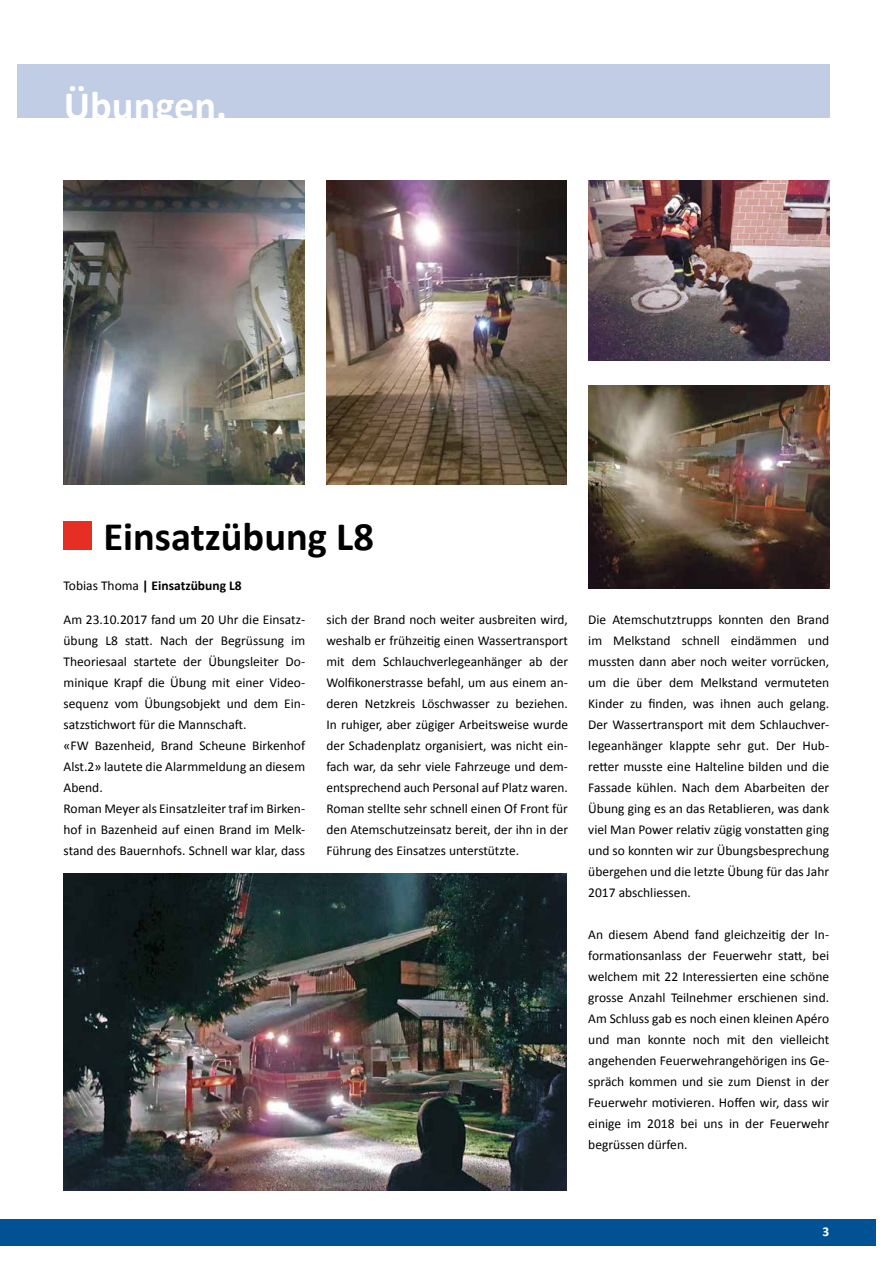
<style>
.page{position:relative;width:893px;height:1263px;background:#fff}
.page>*{position:absolute;margin:0;border:0;box-sizing:border-box;transform-origin:0 0}
.t1{font:700 40.5px "Calibri";color:#000}
.t2{font:700 40.5px "Calibri";color:#fff}
.t3{font:13.5px/21px "Calibri";color:#000;text-align:justify}
.t4{font:700 13.5px "Calibri";color:#000}
.t5{font:700 13.5px "Calibri";color:#fff}
.s1{font-weight:400}
</style>
<div class="page">
<div style="left:0;top:1219px;width:876px;height:27px;background:#005295"></div>
<div style="left:17px;top:64px;width:812px;height:53px;background:#c1cce5"></div>
<div style="left:63px;top:521px;width:29px;height:29px;background:#e62e25"></div>
<img style="left:64px;top:180px;width:241px;height:305px">
<img style="left:588px;top:180px;width:241px;height:181px">
<img style="left:326px;top:180px;width:241px;height:305px">
<img style="left:64px;top:873px;width:503px;height:318px">
<img style="left:588px;top:386px;width:241px;height:202px">
<h1 class="t2" style="left:64px;top:80px;width:165px">Übungen.</h1>
<h1 class="t1" style="left:104px;top:511px;width:272px">Einsatzübung L8</h1>
<p class="t4" style="left:64px;top:577px;width:180px"><span class="s1">Tobias Thoma</span> | Einsatzübung L8</p>
<p class="t3" style="left:64px;top:609px;width:243px;text-align:left">Am 23.10.2017 fand um 20 Uhr die Einsatz&shy;übung L8 statt. Nach der Begrüssung im Theoriesaal startete der Übungsleiter Do&shy;minique Krapf die Übung mit einer Video&shy;sequenz vom Übungsobjekt und dem Ein&shy;satzstichwort für die Mannschaft.<br>«FW Bazenheid, Brand Scheune Birkenhof Alst.2» lautete die Alarmmeldung an diesem Abend.<br>Roman Meyer als Einsatzleiter traf im Birken&shy;hof in Bazenheid auf einen Brand im Melk&shy;stand des Bauernhofs. Schnell war klar, dass</p>
<p class="t3" style="left:326px;top:609px;width:243px">sich der Brand noch weiter ausbreiten wird, weshalb er frühzeitig einen Wassertransport mit dem Schlauchverlegeanhänger ab der Wolfikonerstrasse befahl, um aus einem an&shy;deren Netzkreis Löschwasser zu beziehen.<br>In ruhiger, aber zügiger Arbeitsweise wurde der Schadenplatz organisiert, was nicht ein&shy;fach war, da sehr viele Fahrzeuge und dem&shy;entsprechend auch Personal auf Platz waren.<br>Roman stellte sehr schnell einen Of Front für den Atemschutzeinsatz bereit, der ihn in der Führung des Einsatzes unterstützte.</p>
<p class="t3" style="left:588px;top:609px;width:242px">Die Atemschutztrupps konnten den Brand im Melkstand schnell eindämmen und mussten dann aber noch weiter vorrücken, um die über dem Melkstand vermuteten Kinder zu finden, was ihnen auch gelang.<br>Der Wassertransport mit dem Schlauchver&shy;legeanhänger klappte sehr gut. Der Hub&shy;retter musste eine Halteline bilden und die Fassade kühlen. Nach dem Abarbeiten der Übung ging es an das Retablieren, was dank viel Man Power relativ zügig vonstatten ging und so konnten wir zur Übungsbesprechung übergehen und die letzte Übung für das Jahr 2017 abschliessen.</p>
<p class="t3" style="left:588px;top:924px;width:242px">An diesem Abend fand gleichzeitig der In&shy;formationsanlass der Feuerwehr statt, bei welchem mit 22 Interessierten eine schöne grosse Anzahl Teilnehmer erschienen sind.<br>Am Schluss gab es noch einen kleinen Apéro und man konnte noch mit den vielleicht angehenden Feuerwehrangehörigen ins Ge&shy;spräch kommen und sie zum Dienst in der Feuerwehr motivieren. Hoffen wir, dass wir einige im 2018 bei uns in der Feuerwehr begrüssen dürfen.</p>
<p class="t5" style="left:822px;top:1223px;width:8px">3</p>
</div>
